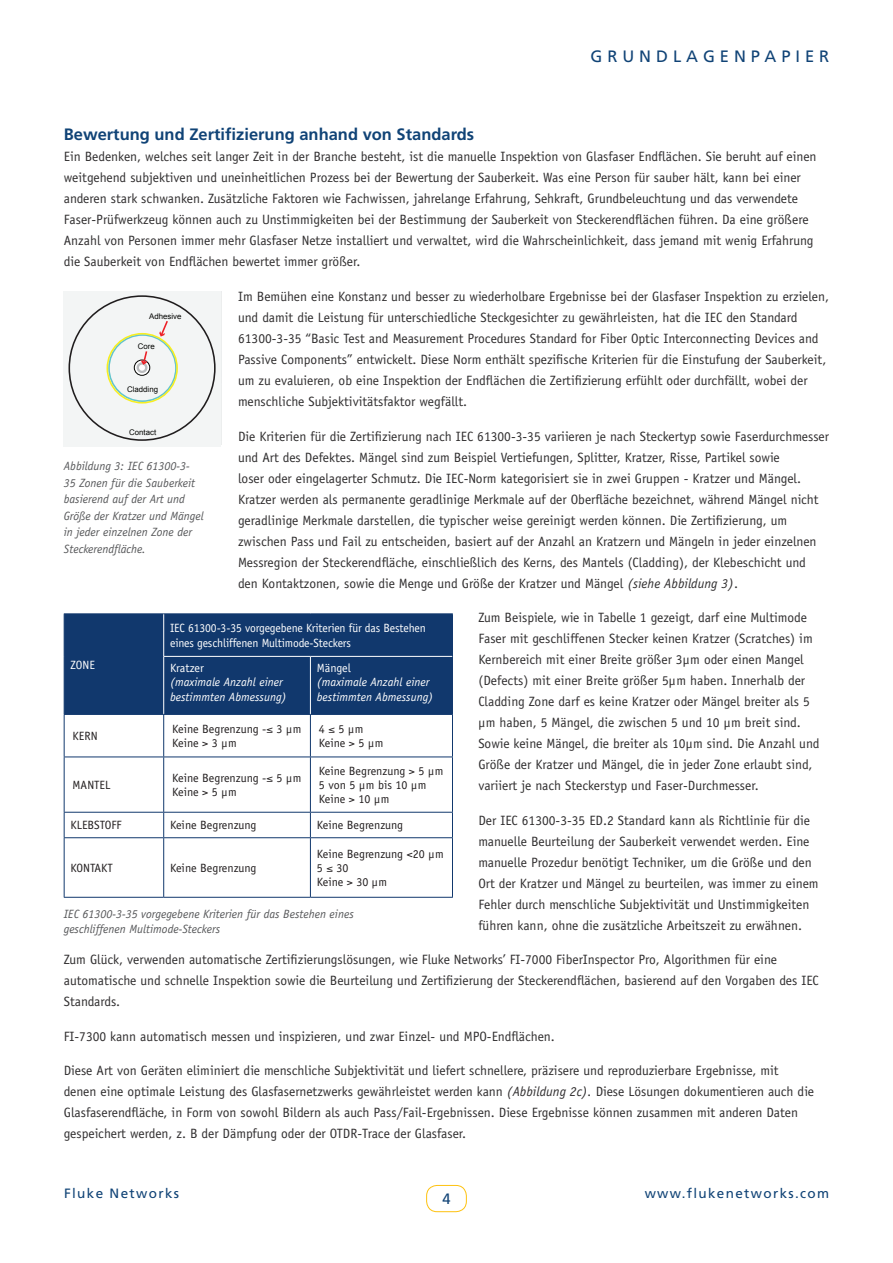
<style>
.page{position:relative;width:893px;height:1263px;background:#fff}
.page>*{position:absolute;margin:0;border:0;box-sizing:border-box;transform-origin:0 0}
.t1{font:700 16.5px "Frutiger";color:#104376}
.t2{font:16.5px "Frutiger";letter-spacing:.3em;color:#104376}
.t3{font:15px "Frutiger";color:#104376}
.t4{font:13.5px/21px "Officina Sans";color:#312f30}
.t5{font:13.5px "Frutiger";letter-spacing:.1em;color:#104376}
.t6{font:12px/14.4px "Officina Sans";color:#231f20}
.t7{font:italic 12px/16.5px "Officina Sans";color:#57585a}
.t8{font:12px/14.4px "Officina Sans";letter-spacing:-.01em;color:#fff}
.t9{font:italic 12px/14.4px "Officina Sans";color:#fff}
.t10{font:7.8px "Arial";color:#040503}
.s1{font-style:italic}
</style>
<div class="page">
<div style="left:426px;top:1185px;width:41px;height:27px;border:1px solid #fec210;border-radius:10px"></div>
<div style="left:64px;top:291px;width:157px;height:156px;background:#f3f5f5"></div>
<div style="left:108px;top:334px;width:69px;height:68px;border:2px solid #63c4cc;border-radius:50%"></div>
<div style="left:107px;top:333px;width:71px;height:71px;border:2px solid #f7ee21;border-radius:50%"></div>
<svg style="left:159px;top:321px;width:9px;height:16px"></svg>
<svg style="left:134px;top:360px;width:16px;height:15px"></svg>
<div style="left:134px;top:360px;width:16px;height:16px;border:1px solid #040503;border-radius:50%"></div>
<div style="left:137px;top:362px;width:10px;height:11px;border:2px solid #bbbdbf;border-radius:50%"></div>
<svg style="left:141px;top:351px;width:7px;height:14px"></svg>
<div style="left:65px;top:614px;width:387px;height:100px;background:#11386d"></div>
<hr style="left:163px;top:657px;width:1px;height:57px;background:#fff">
<hr style="left:310px;top:657px;width:1px;height:57px;background:#fff">
<hr style="left:64px;top:715px;width:1px;height:41px;background:#11386d">
<hr style="left:163px;top:715px;width:1px;height:41px;background:#11386d">
<hr style="left:310px;top:715px;width:1px;height:41px;background:#11386d">
<hr style="left:452px;top:715px;width:1px;height:41px;background:#11386d">
<hr style="left:64px;top:756px;width:100px;height:1px;background:#11386d">
<hr style="left:64px;top:757px;width:1px;height:55px;background:#11386d">
<hr style="left:164px;top:756px;width:146px;height:1px;background:#11386d">
<hr style="left:163px;top:757px;width:1px;height:55px;background:#11386d">
<hr style="left:310px;top:756px;width:143px;height:1px;background:#11386d">
<hr style="left:310px;top:757px;width:1px;height:55px;background:#11386d">
<hr style="left:452px;top:757px;width:1px;height:55px;background:#11386d">
<hr style="left:64px;top:812px;width:100px;height:1px;background:#11386d">
<svg style="left:64px;top:813px;width:1px;height:24px"></svg>
<hr style="left:164px;top:812px;width:146px;height:1px;background:#11386d">
<svg style="left:163px;top:813px;width:1px;height:24px"></svg>
<hr style="left:310px;top:812px;width:143px;height:1px;background:#11386d">
<svg style="left:310px;top:813px;width:1px;height:24px"></svg>
<svg style="left:452px;top:813px;width:1px;height:24px"></svg>
<hr style="left:64px;top:837px;width:100px;height:1px;background:#11386d">
<hr style="left:64px;top:838px;width:1px;height:59px;background:#11386d">
<hr style="left:164px;top:837px;width:146px;height:1px;background:#11386d">
<hr style="left:163px;top:838px;width:1px;height:59px;background:#11386d">
<hr style="left:310px;top:837px;width:143px;height:1px;background:#11386d">
<hr style="left:310px;top:838px;width:1px;height:59px;background:#11386d">
<hr style="left:452px;top:838px;width:1px;height:59px;background:#11386d">
<hr style="left:64px;top:897px;width:100px;height:1px;background:#11386d">
<hr style="left:164px;top:897px;width:146px;height:1px;background:#11386d">
<hr style="left:310px;top:897px;width:143px;height:1px;background:#11386d">
<hr style="left:64px;top:613px;width:100px;height:1px;background:#11386d">
<hr style="left:64px;top:614px;width:1px;height:42px;background:#11386d">
<hr style="left:64px;top:656px;width:1px;height:58px;background:#11386d">
<hr style="left:64px;top:714px;width:100px;height:1px;background:#11386d">
<hr style="left:452px;top:656px;width:1px;height:58px;background:#11386d">
<hr style="left:164px;top:714px;width:146px;height:1px;background:#11386d">
<hr style="left:310px;top:714px;width:143px;height:1px;background:#11386d">
<hr style="left:164px;top:613px;width:146px;height:1px;background:#11386d">
<hr style="left:310px;top:613px;width:143px;height:1px;background:#11386d">
<hr style="left:452px;top:614px;width:1px;height:42px;background:#11386d">
<hr style="left:163px;top:614px;width:1px;height:42px;background:#fff">
<hr style="left:163px;top:656px;width:147px;height:1px;background:#fff">
<hr style="left:310px;top:656px;width:142px;height:1px;background:#fff">
<p class="t2" style="left:590px;top:47px;width:240px">GRUNDLAGENPAPIER</p>
<p class="t1" style="left:64px;top:125px;width:412px">Bewertung und Zertifizierung anhand von Standards</p>
<p class="t4" style="left:64px;top:146px;width:754px">Ein Bedenken, welches seit langer Zeit in der Branche besteht, ist die manuelle Inspektion von Glasfaser Endflächen. Sie beruht auf einen weitgehend subjektiven und uneinheitlichen Prozess bei der Bewertung der Sauberkeit. Was eine Person für sauber hält, kann bei einer anderen stark schwanken. Zusätzliche Faktoren wie Fachwissen, jahrelange Erfahrung, Sehkraft, Grundbeleuchtung und das verwendete Faser-Prüfwerkzeug können auch zu Unstimmigkeiten bei der Bestimmung der Sauberkeit von Steckerendflächen führen. Da eine größere Anzahl von Personen immer mehr Glasfaser Netze installiert und verwaltet, wird die Wahrscheinlichkeit, dass jemand mit wenig Erfahrung die Sauberkeit von Endflächen bewertet immer größer.</p>
<p class="t4" style="left:238px;top:286px;width:592px">Im Bemühen eine Konstanz und besser zu wiederholbare Ergebnisse bei der Glasfaser Inspektion zu erzielen, und damit die Leistung für unterschiedliche Steckgesichter zu gewährleisten, hat die IEC den Standard 61300-3-35 “Basic Test and Measurement Procedures Standard for Fiber Optic Interconnecting Devices and Passive Components” entwickelt. Diese Norm enthält spezifische Kriterien für die Einstufung der Sauberkeit, um zu evaluieren, ob eine Inspektion der Endflächen die Zertifizierung erfühlt oder durchfällt, wobei der menschliche Subjektivitätsfaktor wegfällt.</p>
<p class="t4" style="left:238px;top:425px;width:592px">Die Kriterien für die Zertifizierung nach IEC 61300-3-35 variieren je nach Steckertyp sowie Faserdurchmesser und Art des Defektes. Mängel sind zum Beispiel Vertiefungen, Splitter, Kratzer, Risse, Partikel sowie<br>loser oder eingelagerter Schmutz. Die IEC-Norm kategorisiert sie in zwei Gruppen - Kratzer und Mängel.<br>Kratzer werden als permanente geradlinige Merkmale auf der Oberfläche bezeichnet, während Mängel nicht geradlinige Merkmale darstellen, die typischer weise gereinigt werden können. Die Zertifizierung, um zwischen Pass und Fail zu entscheiden, basiert auf der Anzahl an Kratzern und Mängeln in jeder einzelnen Messregion der Steckerendfläche, einschließlich des Kerns, des Mantels (Cladding), der Klebeschicht und den Kontaktzonen, sowie die Menge und Größe der Kratzer und Mängel <span class="s1">(siehe Abbildung 3)</span>.</p>
<p class="t4" style="left:478px;top:607px;width:343px">Zum Beispiele, wie in Tabelle 1 gezeigt, darf eine Multimode Faser mit geschliffenen Stecker keinen Kratzer (Scratches) im Kernbereich mit einer Breite größer 3µm oder einen Mangel (Defects) mit einer Breite größer 5µm haben. Innerhalb der Cladding Zone darf es keine Kratzer oder Mängel breiter als 5<br>μ m haben, 5 Mängel, die zwischen 5 und 10 μ m breit sind.<br>Sowie keine Mängel, die breiter als 10µm sind. Die Anzahl und Größe der Kratzer und Mängel, die in jeder Zone erlaubt sind, variiert je nach Steckerstyp und Faser-Durchmesser.</p>
<p class="t4" style="left:478px;top:810px;width:342px">Der IEC 61300-3-35 ED.2 Standard kann als Richtlinie für die manuelle Beurteilung der Sauberkeit verwendet werden. Eine manuelle Prozedur benötigt Techniker, um die Größe und den Ort der Kratzer und Mängel zu beurteilen, was immer zu einem Fehler durch menschliche Subjektivität und Unstimmigkeiten führen kann, ohne die zusätzliche Arbeitszeit zu erwähnen.</p>
<p class="t4" style="left:64px;top:949px;width:757px">Zum Glück, verwenden automatische Zertifizierungslösungen, wie Fluke Networks’ FI-7000 FiberInspector Pro, Algorithmen für eine automatische und schnelle Inspektion sowie die Beurteilung und Zertifizierung der Steckerendflächen, basierend auf den Vorgaben des IEC<br>Standards.</p>
<p class="t4" style="left:64px;top:1026px;width:493px">FI-7300 kann automatisch messen und inspizieren, und zwar Einzel- und MPO-Endflächen.</p>
<p class="t4" style="left:64px;top:1060px;width:752px">Diese Art von Geräten eliminiert die menschliche Subjektivität und liefert schnellere, präzisere und reproduzierbare Ergebnisse, mit denen eine optimale Leistung des Glasfasernetzwerks gewährleistet werden kann <span class="s1">(Abbildung 2c).</span> Diese Lösungen dokumentieren auch die Glasfaserendfläche, in Form von sowohl Bildern als auch Pass/Fail-Ergebnissen. Diese Ergebnisse können zusammen mit anderen Daten gespeichert werden, z. B der Dämpfung oder der OTDR-Trace der Glasfaser.</p>
<p class="t10" style="left:149px;top:311px;width:34px">Adhesive</p>
<p class="t10" style="left:138px;top:342px;width:19px">Core</p>
<p class="t10" style="left:127px;top:384px;width:33px">Cladding</p>
<p class="t10" style="left:129px;top:427px;width:29px">Contact</p>
<p class="t7" style="left:64px;top:458px;width:141px">Abbildung 3: IEC 61300-3-<br>35 Zonen für die Sauberkeit basierend auf der Art und<br>Größe der Kratzer und Mängel in jeder einzelnen Zone der<br>Steckerendfläche.</p>
<p class="t8" style="left:170px;top:621px;width:257px">IEC 61300-3-35 vorgegebene Kriterien für das Bestehen eines geschliffenen Multimode-Steckers</p>
<p class="t8" style="left:170px;top:660px;width:35px">Kratzer</p>
<p class="t9" style="left:170px;top:675px;width:118px">(maximale Anzahl einer bestimmten Abmessung)</p>
<p class="t8" style="left:71px;top:657px;width:26px">ZONE</p>
<p class="t8" style="left:317px;top:660px;width:36px">Mängel</p>
<p class="t9" style="left:317px;top:675px;width:118px">(maximale Anzahl einer bestimmten Abmessung)</p>
<p class="t6" style="left:73px;top:729px;width:26px">KERN</p>
<p class="t6" style="left:172px;top:722px;width:131px">Keine Begrenzung -≤ 3 μ m<br>Keine &gt; 3 μ m</p>
<p class="t6" style="left:319px;top:722px;width:66px">4 ≤ 5 μm<br>Keine &gt; 5 μ m</p>
<p class="t6" style="left:73px;top:778px;width:39px">MANTEL</p>
<p class="t6" style="left:172px;top:771px;width:131px">Keine Begrenzung -≤ 5 μ m<br>Keine &gt; 5 μ m</p>
<p class="t6" style="left:319px;top:763px;width:126px">Keine Begrenzung &gt; 5 μ m<br>5 von 5 μ m bis 10 μ m<br>Keine &gt; 10 μ m</p>
<p class="t6" style="left:71px;top:818px;width:53px">KLEBSTOFF</p>
<p class="t6" style="left:170px;top:818px;width:88px">Keine Begrenzung</p>
<p class="t6" style="left:317px;top:818px;width:88px">Keine Begrenzung</p>
<p class="t6" style="left:71px;top:861px;width:44px">KONTAKT</p>
<p class="t6" style="left:170px;top:861px;width:88px">Keine Begrenzung</p>
<p class="t6" style="left:317px;top:846px;width:128px">Keine Begrenzung &lt;20 μ m<br>5 ≤ 30<br>Keine &gt; 30 μ m</p>
<p class="t7" style="left:64px;top:906px;width:292px;line-height:15px">IEC 61300-3-35 vorgegebene Kriterien für das Bestehen eines geschliffenen Multimode-Steckers</p>
<p class="t5" style="left:64px;top:1186px;width:117px">Fluke Networks</p>
<p class="t5" style="left:645px;top:1186px;width:186px">www.flukenetworks.com</p>
<p class="t3" style="left:442px;top:1190px;width:10px">4</p>
</div>
